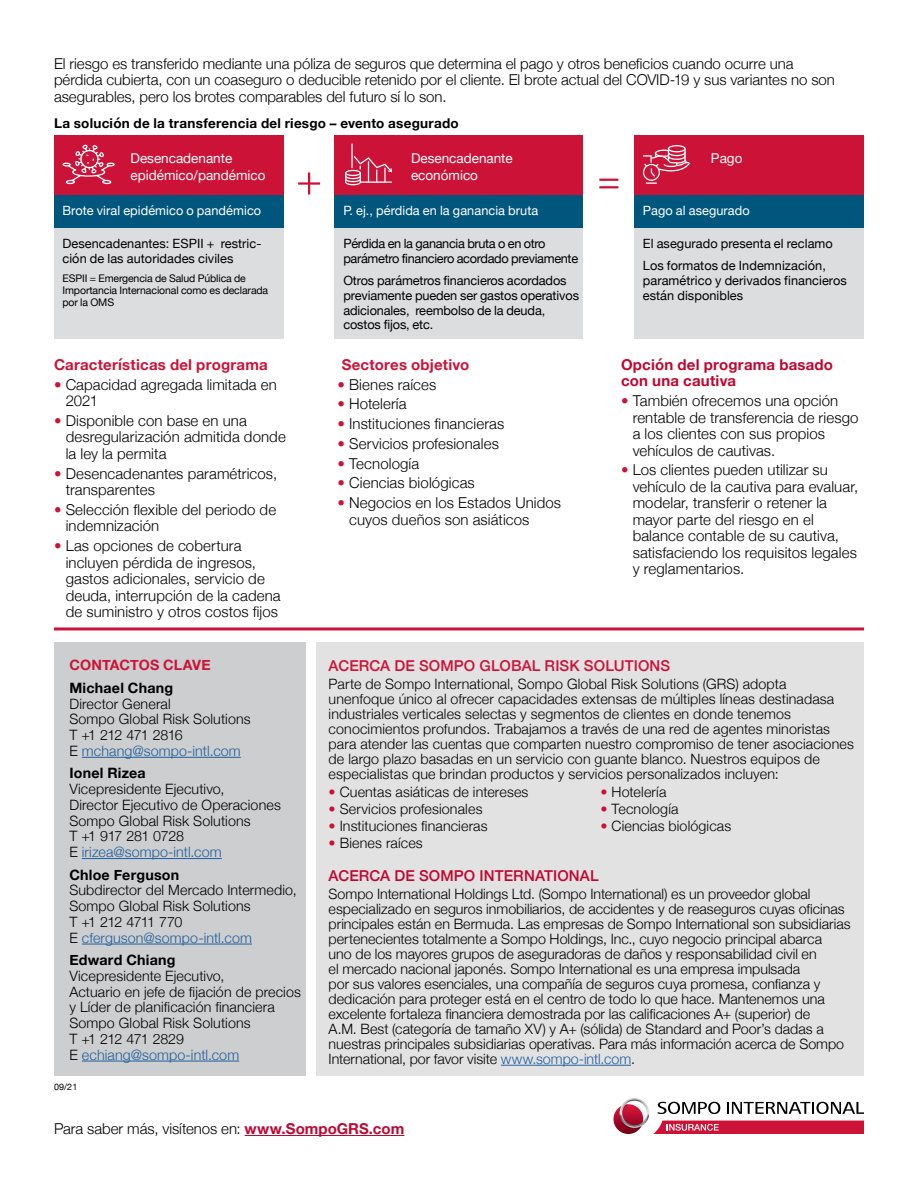
<style>
.page{position:relative;width:918px;height:1188px;background:#fff}
.page>*{position:absolute;margin:0;border:0;box-sizing:border-box;transform-origin:0 0}
.t1{font:300 15px/16.5px "Helvetica Neue";letter-spacing:.005em;color:#000}
.t2{font:700 15px "Helvetica Neue";letter-spacing:.015em;color:#cc1337}
.t3{font:700 15px/16.5px "Helvetica Neue";letter-spacing:.015em;color:#c00630}
.t4{font:500 15px "Helvetica Neue";letter-spacing:.01em;color:#cc1337}
.t5{font:500 15px "Helvetica Neue";letter-spacing:.01em;color:#c00630}
.t6{font:300 14.25px/15px "Helvetica Neue";letter-spacing:.005em;color:#000}
.t7{font:700 14.25px "Helvetica Neue";letter-spacing:.015em;color:#000}
.t8{font:700 14.25px "Helvetica Neue";letter-spacing:.01em;color:#cc1337}
.t9{font:13.5px/17px "Helvetica Neue";color:#fff}
.t10{font:700 13.5px "Helvetica Neue";letter-spacing:.02em;color:#000}
.t11{font:12.75px/14.9px "Helvetica Neue";letter-spacing:-.01em;color:#000}
.t12{font:12.75px "Helvetica Neue";letter-spacing:.005em;color:#fff}
.t13{font:10.5px/12px "Helvetica Neue";letter-spacing:-.01em;color:#000}
.t14{font:9px "Helvetica Neue";color:#000}
.s1{color:#cc1337}
.s2{color:#215e9e}
.s3{font-weight:700;color:#c00630}
</style>
<div class="page">
<div style="left:54px;top:643px;width:252px;height:433px;background:#cccecf"></div>
<div style="left:316px;top:643px;width:548px;height:433px;background:#e2e2e2"></div>
<hr style="left:82px;top:757px;width:159px;height:1px;background:#215e9e">
<hr style="left:82px;top:858px;width:140px;height:1px;background:#215e9e">
<hr style="left:82px;top:944px;width:170px;height:1px;background:#215e9e">
<hr style="left:82px;top:1061px;width:157px;height:1px;background:#215e9e">
<hr style="left:501px;top:1065px;width:130px;height:1px;background:#215e9e">
<hr style="left:245px;top:1135px;width:159px;height:1px;background:#c00630">
<svg style="left:613px;top:1104px;width:30px;height:30px"></svg>
<svg style="left:620px;top:1098px;width:244px;height:36px"></svg>
<div style="left:335px;top:195px;width:248px;height:34px;background:#00567d"></div>
<div style="left:335px;top:229px;width:248px;height:110px;background:#dcddde"></div>
<div style="left:634px;top:195px;width:230px;height:33px;background:#00567d"></div>
<div style="left:634px;top:229px;width:230px;height:110px;background:#dcddde"></div>
<div style="left:54px;top:195px;width:230px;height:34px;background:#00567d"></div>
<div style="left:54px;top:229px;width:230px;height:110px;background:#dcddde"></div>
<div style="left:335px;top:135px;width:248px;height:60px;background:#cc1337"></div>
<div style="left:634px;top:135px;width:230px;height:60px;background:#cc1337"></div>
<div style="left:54px;top:135px;width:230px;height:60px;background:#cc1337"></div>
<hr style="left:308px;top:173px;width:2px;height:22px;background:#cc1337">
<hr style="left:298px;top:182px;width:22px;height:3px;background:#cc1337">
<svg style="left:643px;top:145px;width:47px;height:39px"></svg>
<hr style="left:351px;top:143px;width:2px;height:25px;background:#fff">
<svg style="left:345px;top:156px;width:47px;height:29px"></svg>
<svg style="left:62px;top:145px;width:53px;height:39px"></svg>
<svg style="left:599px;top:179px;width:19px;height:9px"></svg>
<hr style="left:54px;top:627px;width:810px;height:3px;background:#cc1337">
<p class="t1" style="left:54px;top:54px;width:782px">El riesgo es transferido mediante una póliza de seguros que determina el pago y otros beneficios cuando ocurre una pérdida cubierta, con un coaseguro o deducible retenido por el cliente. El brote actual del COVID-19 y sus variantes no son asegurables, pero los brotes comparables del futuro sí lo son.</p>
<p class="t10" style="left:54px;top:113px;width:406px">La solución de la transferencia del riesgo – evento asegurado</p>
<p class="t9" style="left:131px;top:150px;width:137px">Desencadenante epidémico/pandémico</p>
<p class="t9" style="left:411px;top:150px;width:103px">Desencadenante económico</p>
<p class="t9" style="left:711px;top:150px;width:33px">Pago</p>
<p class="t12" style="left:63px;top:201px;width:200px">Brote viral epidémico o pandémico</p>
<p class="t12" style="left:343px;top:201px;width:196px">P. ej., pérdida en la ganancia bruta</p>
<p class="t12" style="left:643px;top:201px;width:108px">Pago al asegurado</p>
<p class="t11" style="left:63px;top:237px;width:200px">Desencadenantes: ESPII + restric&shy;ción de las autoridades civiles</p>
<p class="t13" style="left:63px;top:273px;width:207px">ESPII = Emergencia de Salud Pública de<br>Importancia Internacional como es declarada por la OMS</p>
<p class="t2" style="left:54px;top:353px;width:215px">Características del programa</p>
<p class="t1" style="left:66px;top:375px;width:213px;text-indent:-12px"><span class="s1">•</span> Capacidad agregada limitada en<br>2021</p>
<p class="t1" style="left:66px;top:411px;width:222px;text-indent:-12px"><span class="s1">•</span> Disponible con base en una desregularización admitida donde la ley la permita</p>
<p class="t1" style="left:66px;top:464px;width:213px;text-indent:-12px"><span class="s1">•</span> Desencadenantes paramétricos, transparentes</p>
<p class="t1" style="left:66px;top:500px;width:212px;text-indent:-12px"><span class="s1">•</span> Selección flexible del periodo de indemnización</p>
<p class="t1" style="left:66px;top:536px;width:216px;text-indent:-12px"><span class="s1">•</span> Las opciones de cobertura incluyen pérdida de ingresos, gastos adicionales, servicio de deuda, interrupción de la cadena de suministro y otros costos fijos</p>
<p class="t8" style="left:69px;top:654px;width:143px">CONTACTOS CLAVE</p>
<p class="t7" style="left:69px;top:677px;width:105px">Michael Chang</p>
<p class="t6" style="left:69px;top:695px;width:183px;line-height:15.8px">Director General<br>Sompo Global Risk Solutions<br>T +1 212 471 2816<br>E <span class="s2">mchang@sompo-intl.com</span></p>
<p class="t7" style="left:69px;top:762px;width:78px">Ionel Rizea</p>
<p class="t6" style="left:69px;top:780px;width:213px;line-height:15.8px">Vicepresidente Ejecutivo,<br>Director Ejecutivo de Operaciones<br>Sompo Global Risk Solutions<br>T +1 917 281 0728<br>E <span class="s2">irizea@sompo-intl.com</span></p>
<p class="t7" style="left:69px;top:863px;width:111px">Chloe Ferguson</p>
<p class="t6" style="left:69px;top:881px;width:229px;line-height:15.8px">Subdirector del Mercado Intermedio,<br>Sompo Global Risk Solutions<br>T +1 212 4711 770<br>E <span class="s2">cferguson@sompo-intl.com</span></p>
<p class="t7" style="left:69px;top:949px;width:108px">Edward Chiang</p>
<p class="t6" style="left:69px;top:967px;width:233px;line-height:15.8px">Vicepresidente Ejecutivo,<br>Actuario en jefe de fijación de precios y Líder de planificación financiera<br>Sompo Global Risk Solutions<br>T +1 212 471 2829<br>E <span class="s2">echiang@sompo-intl.com</span></p>
<p class="t14" style="left:54px;top:1080px;width:25px">09/21</p>
<p class="t11" style="left:343px;top:237px;width:236px">Pérdida en la ganancia bruta o en otro parámetro financiero acordado previamente</p>
<p class="t11" style="left:343px;top:274px;width:237px">Otros parámetros financieros acordados previamente pueden ser gastos operativos adicionales, reembolso de la deuda, costos fijos, etc.</p>
<p class="t2" style="left:342px;top:353px;width:129px">Sectores objetivo</p>
<p class="t1" style="left:338px;top:375px;width:100px"><span class="s1">•</span> Bienes raíces</p>
<p class="t1" style="left:338px;top:395px;width:71px"><span class="s1">•</span> Hotelería</p>
<p class="t1" style="left:338px;top:414px;width:168px"><span class="s1">•</span> Instituciones financieras</p>
<p class="t1" style="left:338px;top:434px;width:163px"><span class="s1">•</span> Servicios profesionales</p>
<p class="t1" style="left:338px;top:454px;width:83px"><span class="s1">•</span> Tecnología</p>
<p class="t1" style="left:338px;top:474px;width:139px"><span class="s1">•</span> Ciencias biológicas</p>
<p class="t1" style="left:349px;top:493px;width:213px;text-indent:-12px"><span class="s1">•</span> Negocios en los Estados Unidos cuyos dueños son asiáticos</p>
<p class="t11" style="left:643px;top:234px;width:191px;line-height:21.6px">El asegurado presenta el reclamo<br>Los formatos de Indemnización,</p>
<p class="t11" style="left:643px;top:274px;width:205px">paramétrico y derivados financieros están disponibles</p>
<p class="t3" style="left:621px;top:357px;width:214px">Opción del programa basado con una cautiva</p>
<p class="t1" style="left:633px;top:391px;width:227px;text-indent:-12px"><span class="s1">•</span> También ofrecemos una opción rentable de transferencia de riesgo a los clientes con sus propios vehículos de cautivas.</p>
<p class="t1" style="left:633px;top:461px;width:227px;text-indent:-12px"><span class="s1">•</span> Los clientes pueden utilizar su vehículo de la cautiva para evaluar, modelar, transferir o retener la mayor parte del riesgo en el balance contable de su cautiva, satisfaciendo los requisitos legales y reglamentarios.</p>
<p class="t4" style="left:329px;top:654px;width:343px">ACERCA DE SOMPO GLOBAL RISK SOLUTIONS</p>
<p class="t6" style="left:329px;top:676px;width:527px">Parte de Sompo International, Sompo Global Risk Solutions (GRS) adopta unenfoque único al ofrecer capacidades extensas de múltiples líneas destinadasa industriales verticales selectas y segmentos de clientes en donde tenemos conocimientos profundos. Trabajamos a través de una red de agentes minoristas para atender las cuentas que comparten nuestro compromiso de tener asociaciones de largo plazo basadas en un servicio con guante blanco. Nuestros equipos de especialistas que brindan productos y servicios personalizados incluyen:</p>
<p class="t6" style="left:329px;top:783px;width:201px"><span class="s1">•</span> Cuentas asiáticas de intereses</p>
<p class="t6" style="left:329px;top:800px;width:155px"><span class="s1">•</span> Servicios profesionales</p>
<p class="t6" style="left:329px;top:817px;width:161px"><span class="s1">•</span> Instituciones financieras</p>
<p class="t6" style="left:329px;top:834px;width:96px"><span class="s1">•</span> Bienes raíces</p>
<p class="t6" style="left:601px;top:783px;width:67px"><span class="s1">•</span> Hotelería</p>
<p class="t6" style="left:601px;top:800px;width:79px"><span class="s1">•</span> Tecnología</p>
<p class="t6" style="left:601px;top:817px;width:132px"><span class="s1">•</span> Ciencias biológicas</p>
<p class="t5" style="left:329px;top:863px;width:272px">ACERCA DE SOMPO INTERNATIONAL</p>
<p class="t6" style="left:329px;top:885px;width:523px">Sompo International Holdings Ltd. (Sompo International) es un proveedor global especializado en seguros inmobiliarios, de accidentes y de reaseguros cuyas oficinas principales están en Bermuda. Las empresas de Sompo International son subsidiarias pertenecientes totalmente a Sompo Holdings, Inc., cuyo negocio principal abarca<br>uno de los mayores grupos de aseguradoras de daños y responsabilidad civil en<br>el mercado nacional japonés. Sompo International es una empresa impulsada<br>por sus valores esenciales, una compañía de seguros cuya promesa, confianza y dedicación para proteger está en el centro de todo lo que hace. Mantenemos una excelente fortaleza financiera demostrada por las calificaciones A+ (superior) de<br>A.M. Best (categoría de tamaño XV) y A+ (sólida) de Standard and Poor’s dadas a nuestras principales subsidiarias operativas. Para más información acerca de Sompo International, por favor visite <span class="s2">www.sompo-intl.com</span>.</p>
<p class="t1" style="left:54px;top:1119px;width:352px">Para saber más, visítenos en: <span class="s3">www.SompoGRS.com</span></p>
</div>
